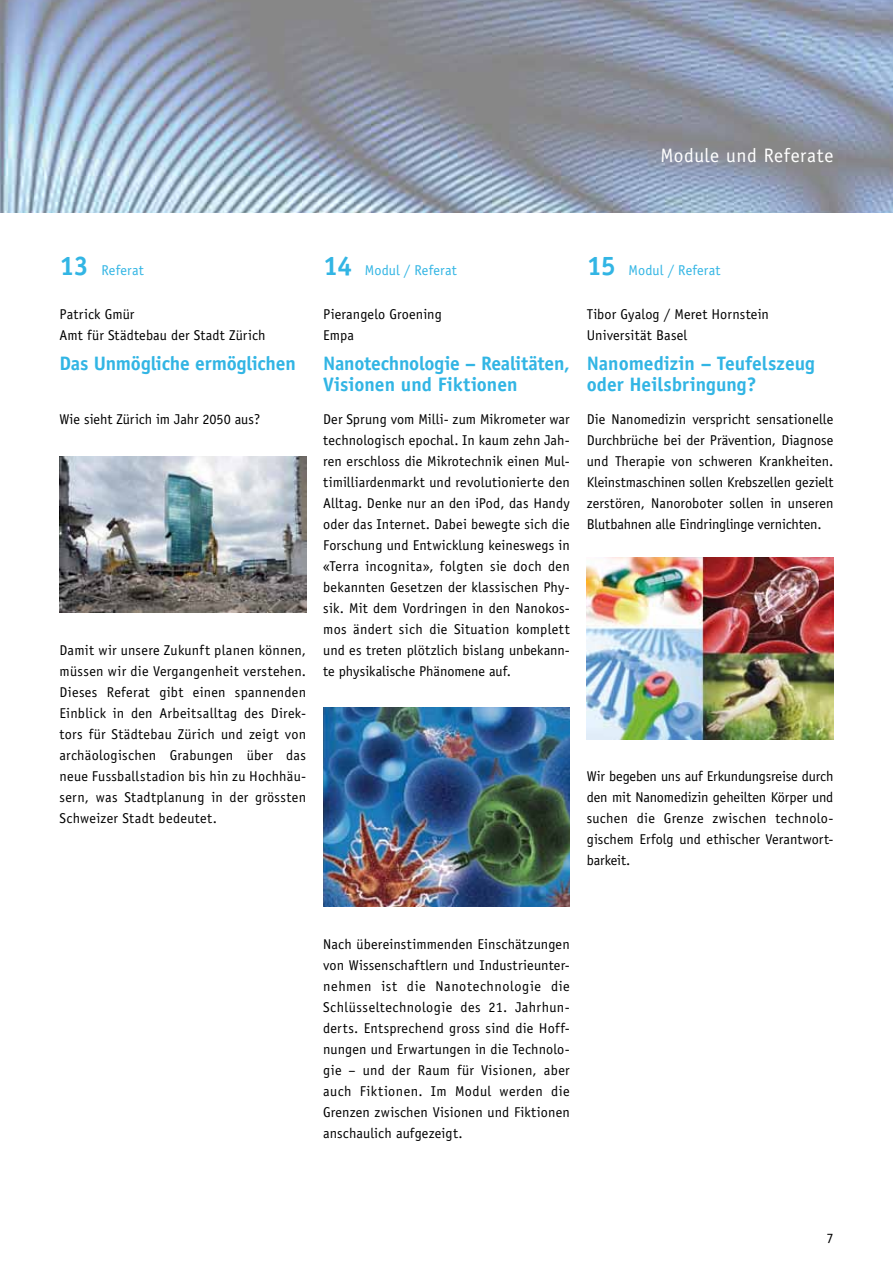
<style>
.page{position:relative;width:893px;height:1263px;background:#fff}
.page>*{position:absolute;margin:0;border:0;box-sizing:border-box;transform-origin:0 0}
.t1{font:700 19.5px/21px "Officina Sans";letter-spacing:-.005em;color:#32b5e4}
.t2{font:19.5px "Officina Sans";letter-spacing:.03em;color:#fff}
.t3{font:14.25px/21px "Officina Sans";letter-spacing:.005em;color:#000;text-align:justify}
.t4{font:14.25px "Officina Sans";letter-spacing:.01em;color:#32b5e4}
.s1{font-weight:700;font-size:27px}
</style>
<div class="page">
<img style="left:0;top:0;width:893px;height:213px">
<img style="left:60px;top:456px;width:246px;height:157px">
<img style="left:323px;top:708px;width:247px;height:199px">
<img style="left:587px;top:557px;width:246px;height:182px">
<h1 class="t2" style="left:660px;top:144px;width:175px">Module und Referate</h1>
<p class="t4" style="left:60px;top:262px;width:86px"><span class="s1">13</span> Referat</p>
<p class="t3" style="left:60px;top:303px;width:208px">Patrick Gmür<br>Amt für Städtebau der Stadt Zürich</p>
<h1 class="t1" style="left:60px;top:352px;width:238px">Das Unmögliche ermöglichen</h1>
<p class="t3" style="left:60px;top:408px;width:202px">Wie sieht Zürich im Jahr 2050 aus?</p>
<p class="t3" style="left:60px;top:639px;width:248px">Damit wir unsere Zukunft planen können, müssen wir die Vergangenheit verstehen.<br>Dieses Referat gibt einen spannenden Einblick in den Arbeitsalltag des Direk&shy;tors für Städtebau Zürich und zeigt von archäologischen Grabungen über das neue Fussballstadion bis hin zu Hochhäu&shy;sern, was Stadtplanung in der grössten Schweizer Stadt bedeutet.</p>
<p class="t4" style="left:323px;top:262px;width:135px"><span class="s1">14</span> Modul / Referat</p>
<p class="t3" style="left:323px;top:303px;width:120px">Pierangelo Groening<br>Empa</p>
<h1 class="t1" style="left:323px;top:352px;width:248px">Nanotechnologie – Realitäten,<br>Visionen und Fiktionen</h1>
<p class="t3" style="left:323px;top:408px;width:248px">Der Sprung vom Milli- zum Mikrometer war technologisch epochal. In kaum zehn Jah&shy;ren erschloss die Mikrotechnik einen Mul&shy;timilliardenmarkt und revolutionierte den Alltag. Denke nur an den iPod, das Handy oder das Internet. Dabei bewegte sich die Forschung und Entwicklung keineswegs in «Terra incognita», folgten sie doch den bekannten Gesetzen der klassischen Phy&shy;sik. Mit dem Vordringen in den Nanokos&shy;mos ändert sich die Situation komplett und es treten plötzlich bislang unbekann&shy;te physikalische Phänomene auf.</p>
<p class="t4" style="left:587px;top:262px;width:135px"><span class="s1">15</span> Modul / Referat</p>
<p class="t3" style="left:587px;top:303px;width:184px">Tibor Gyalog / Meret Hornstein<br>Universität Basel</p>
<h1 class="t1" style="left:587px;top:352px;width:230px">Nanomedizin – Teufelszeug oder Heilsbringung?</h1>
<p class="t3" style="left:587px;top:408px;width:248px">Die Nanomedizin verspricht sensationelle Durchbrüche bei der Prävention, Diagnose und Therapie von schweren Krankheiten.<br>Kleinstmaschinen sollen Krebszellen gezielt zerstören, Nanoroboter sollen in unseren Blutbahnen alle Eindringlinge vernichten.</p>
<p class="t3" style="left:587px;top:765px;width:248px">Wir begeben uns auf Erkundungsreise durch den mit Nanomedizin geheilten Körper und suchen die Grenze zwischen technolo&shy;gischem Erfolg und ethischer Verantwort&shy;barkeit.</p>
<p class="t3" style="left:323px;top:933px;width:248px">Nach übereinstimmenden Einschätzungen von Wissenschaftlern und Industrieunter&shy;nehmen ist die Nanotechnologie die Schlüsseltechnologie des 21. Jahrhun&shy;derts. Entsprechend gross sind die Hoff&shy;nungen und Erwartungen in die Technolo&shy;gie – und der Raum für Visionen, aber auch Fiktionen. Im Modul werden die Grenzen zwischen Visionen und Fiktionen anschaulich aufgezeigt.</p>
<p class="t3" style="left:826px;top:1227px;width:9px">7</p>
</div>
